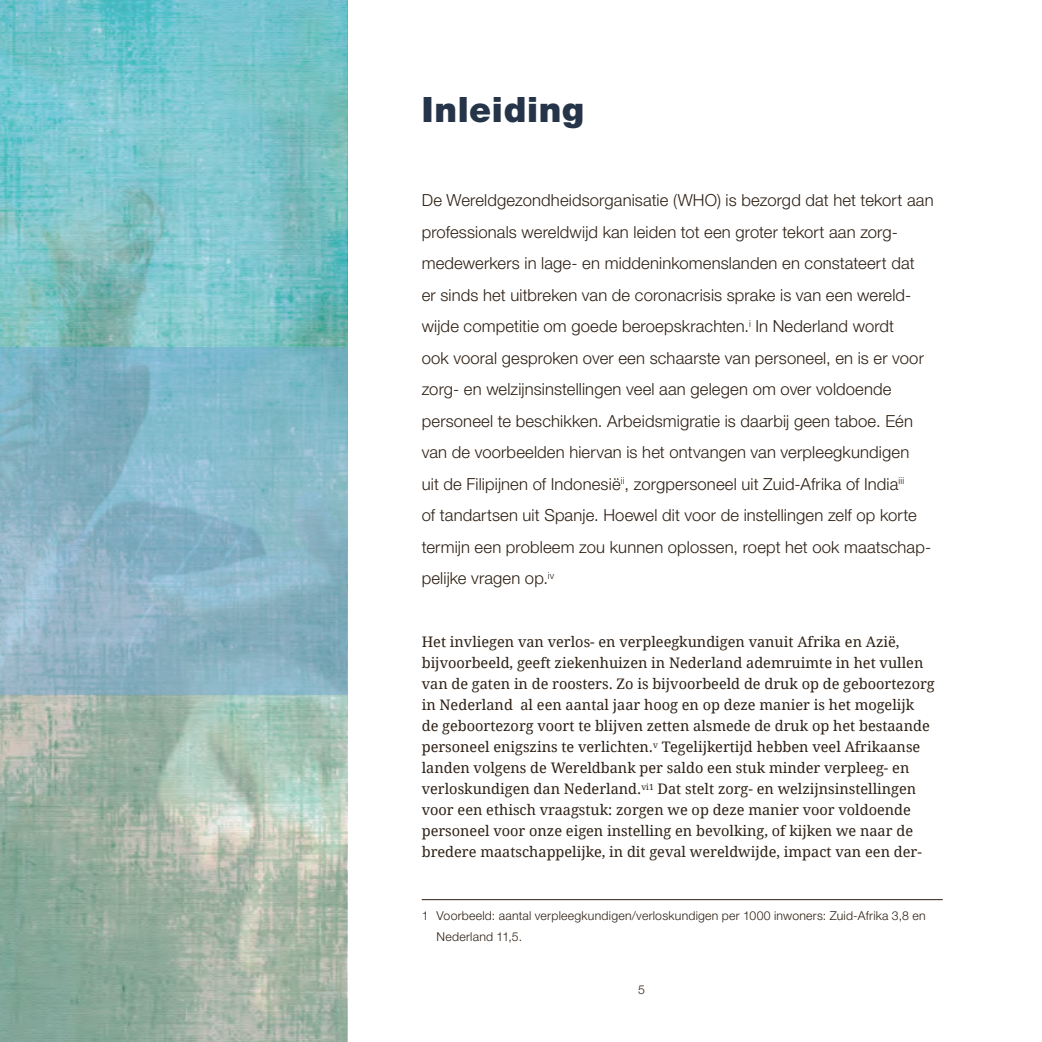
<style>
.page{position:relative;width:1042px;height:1042px;background:#fff}
.page>*{position:absolute;margin:0;border:0;box-sizing:border-box;transform-origin:0 0}
.t1{font:900 35px "Helvetica Neue LT Std";letter-spacing:.02em;color:#253448}
.t2{font:300 16.62px/31.5px "Helvetica Neue LT Std";letter-spacing:.01em;color:#2e2014}
.t3{font:14.53px/21px "Droid Serif";color:#2e2014}
.t4{font:300 12.25px/21px "Helvetica Neue LT Std";letter-spacing:.02em;color:#2e2014}
</style>
<div class="page">
<img style="left:0;top:0;width:347px;height:1042px">
<svg style="left:0;top:347px;width:347px;height:347px;background:#86b4c5"></svg>
<hr style="left:422px;top:899px;width:521px;height:1px;background:#2e2014">
<h1 class="t1" style="left:422px;top:89px;width:164px">Inleiding</h1>
<p class="t2" style="left:422px;top:184px;width:513px">De Wereldgezondheidsorganisatie (WHO) is bezorgd dat het tekort aan professionals wereldwijd kan leiden tot een groter tekort aan zorg&shy;medewerkers in lage- en middeninkomenslanden en constateert dat<br>er sinds het uitbreken van de coronacrisis sprake is van een wereld&shy;wijde competitie om goede beroepskrachten.<sup>i</sup> In Nederland wordt<br>ook vooral gesproken over een schaarste van personeel, en is er voor zorg- en welzijnsinstellingen veel aan gelegen om over voldoende personeel te beschikken. Arbeidsmigratie is daarbij geen taboe. Eén van de voorbeelden hiervan is het ontvangen van verpleegkundigen<br>uit de Filipijnen of Indonesië<sup>ii</sup>, zorgpersoneel uit Zuid-Afrika of India<sup>iii<br></sup>of tandartsen uit Spanje. Hoewel dit voor de instellingen zelf op korte termijn een probleem zou kunnen oplossen, roept het ook maatschap&shy;pelijke vragen op.<sup>iv</sup></p>
<p class="t3" style="left:422px;top:631px;width:514px">Het invliegen van verlos- en verpleegkundigen vanuit Afrika en Azië, bijvoorbeeld, geeft ziekenhuizen in Nederland ademruimte in het vullen van de gaten in de roosters. Zo is bijvoorbeeld de druk op de geboortezorg in Nederland al een aantal jaar hoog en op deze manier is het mogelijk<br>de geboortezorg voort te blijven zetten alsmede de druk op het bestaande personeel enigszins te verlichten.<sup>v</sup> Tegelijkertijd hebben veel Afrikaanse landen volgens de Wereldbank per saldo een stuk minder verpleeg- en verloskundigen dan Nederland.<sup>vi1</sup> Dat stelt zorg- en welzijnsinstellingen voor een ethisch vraagstuk: zorgen we op deze manier voor voldoende personeel voor onze eigen instelling en bevolking, of kijken we naar de bredere maatschappelijke, in dit geval wereldwijde, impact van een der-</p>
<p class="t4" style="left:437px;top:905px;width:490px;text-indent:-15px">1 Voorbeeld: aantal verpleegkundigen/verloskundigen per 1000 inwoners: Zuid-Afrika 3,8 en<br>Nederland 11,5.</p>
<p class="t4" style="left:638px;top:978px;width:8px">5</p>
</div>
